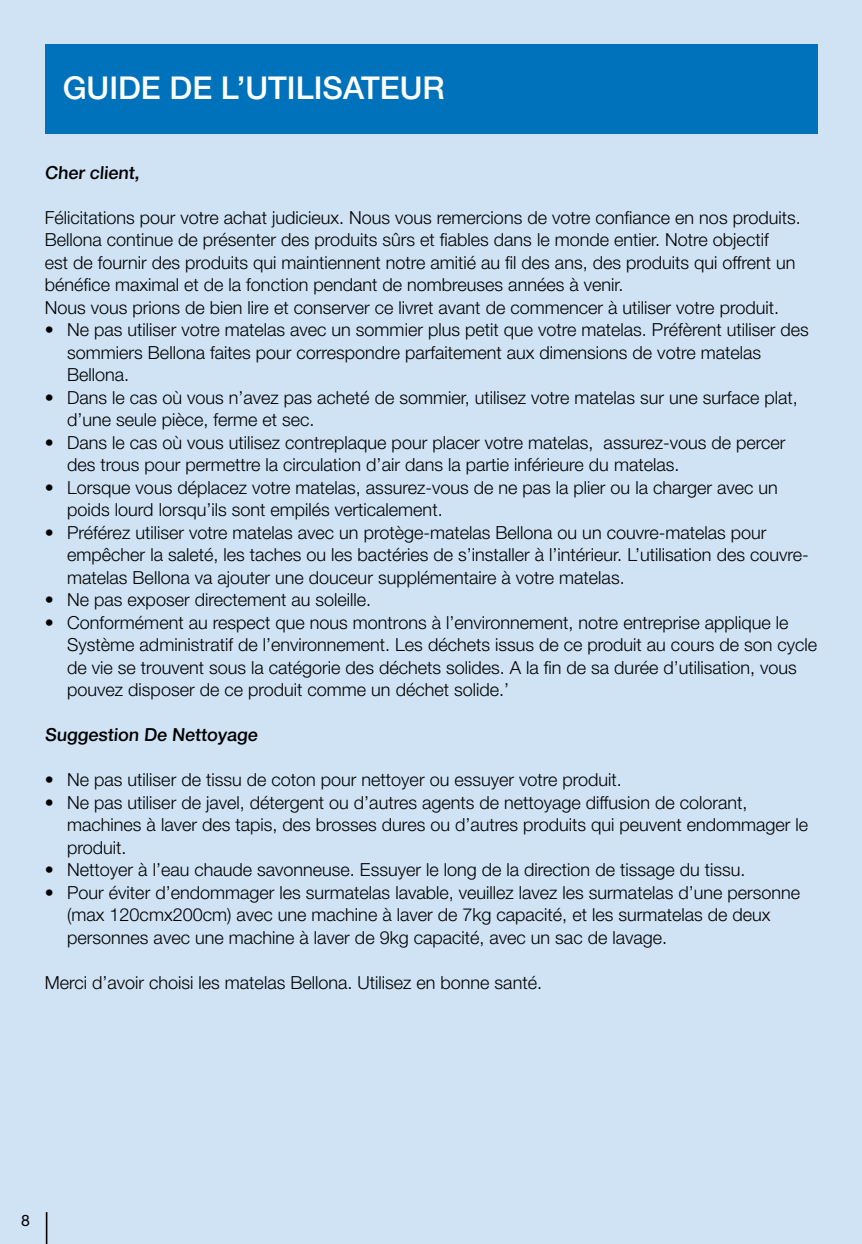
<style>
.page{position:relative;width:862px;height:1244px;background:#fff}
.page>*{position:absolute;margin:0;border:0;box-sizing:border-box;transform-origin:0 0}
.t1{font:500 31.5px "Helvetica Neue LT Pro";color:#fff}
.t2{font:300 18px/22.5px "Helvetica Neue LT Pro";color:#000}
.t3{font:500 18px "Helvetica Neue LT Pro";color:#000}
.t4{font:15.75px "Helvetica Neue LT Pro";color:#000}
</style>
<div class="page">
<div style="left:0;top:0;width:861px;height:1244px;background:#cfe3f5"></div>
<hr style="left:46px;top:1212px;width:1px;height:32px;background:#000">
<div style="left:45px;top:45px;width:771px;height:89px;background:#0072bc"></div>
<h1 class="t1" style="left:63px;top:69px;width:383px">GUIDE DE L’UTILISATEUR</h1>
<p class="t3" style="left:45px;top:162px;width:98px">Cher client,</p>
<p class="t2" style="left:45px;top:206px;width:757px">Félicitations pour votre achat judicieux. Nous vous remercions de votre confiance en nos produits.<br>Bellona continue de présenter des produits sûrs et fiables dans le monde entier. Notre objectif<br>est de fournir des produits qui maintiennent notre amitié au fil des ans, des produits qui offrent un bénéfice maximal et de la fonction pendant de nombreuses années à venir.<br>Nous vous prions de bien lire et conserver ce livret avant de commencer à utiliser votre produit.</p>
<p class="t2" style="left:67px;top:318px;width:742px;text-indent:-22px">• Ne pas utiliser votre matelas avec un sommier plus petit que votre matelas. Préfèrent utiliser des sommiers Bellona faites pour correspondre parfaitement aux dimensions de votre matelas<br>Bellona.</p>
<p class="t2" style="left:67px;top:386px;width:731px;text-indent:-22px">• Dans le cas où vous n’avez pas acheté de sommier, utilisez votre matelas sur une surface plat, d’une seule pièce, ferme et sec.</p>
<p class="t2" style="left:67px;top:431px;width:719px;text-indent:-22px">• Dans le cas où vous utilisez contreplaque pour placer votre matelas, assurez-vous de percer des trous pour permettre la circulation d’air dans la partie inférieure du matelas.</p>
<p class="t2" style="left:67px;top:476px;width:711px;text-indent:-22px">• Lorsque vous déplacez votre matelas, assurez-vous de ne pas la plier ou la charger avec un poids lourd lorsqu’ils sont empilés verticalement.</p>
<p class="t2" style="left:67px;top:521px;width:742px;text-indent:-22px">• Préférez utiliser votre matelas avec un protège-matelas Bellona ou un couvre-matelas pour empêcher la saleté, les taches ou les bactéries de s’installer à l’intérieur. L’utilisation des couvre&shy;matelas Bellona va ajouter une douceur supplémentaire à votre matelas.</p>
<p class="t2" style="left:45px;top:588px;width:328px">• Ne pas exposer directement au soleille.</p>
<p class="t2" style="left:67px;top:611px;width:751px;text-indent:-22px">• Conformément au respect que nous montrons à l’environnement, notre entreprise applique le Système administratif de l’environnement. Les déchets issus de ce produit au cours de son cycle de vie se trouvent sous la catégorie des déchets solides. A la fin de sa durée d’utilisation, vous pouvez disposer de ce produit comme un déchet solide.’</p>
<p class="t3" style="left:45px;top:724px;width:216px">Suggestion De Nettoyage</p>
<p class="t2" style="left:45px;top:768px;width:578px">• Ne pas utiliser de tissu de coton pour nettoyer ou essuyer votre produit.</p>
<p class="t2" style="left:67px;top:791px;width:742px;text-indent:-22px">• Ne pas utiliser de javel, détergent ou d’autres agents de nettoyage diffusion de colorant, machines à laver des tapis, des brosses dures ou d’autres produits qui peuvent endommager le produit.</p>
<p class="t2" style="left:45px;top:858px;width:702px">• Nettoyer à l’eau chaude savonneuse. Essuyer le long de la direction de tissage du tissu.</p>
<p class="t2" style="left:67px;top:881px;width:734px;text-indent:-22px">• Pour éviter d’endommager les surmatelas lavable, veuillez lavez les surmatelas d’une personne (max 120cmx200cm) avec une machine à laver de 7kg capacité, et les surmatelas de deux personnes avec une machine à laver de 9kg capacité, avec un sac de lavage.</p>
<p class="t2" style="left:45px;top:971px;width:498px">Merci d’avoir choisi les matelas Bellona. Utilisez en bonne santé.</p>
<p class="t4" style="left:21px;top:1210px;width:10px">8</p>
</div>
